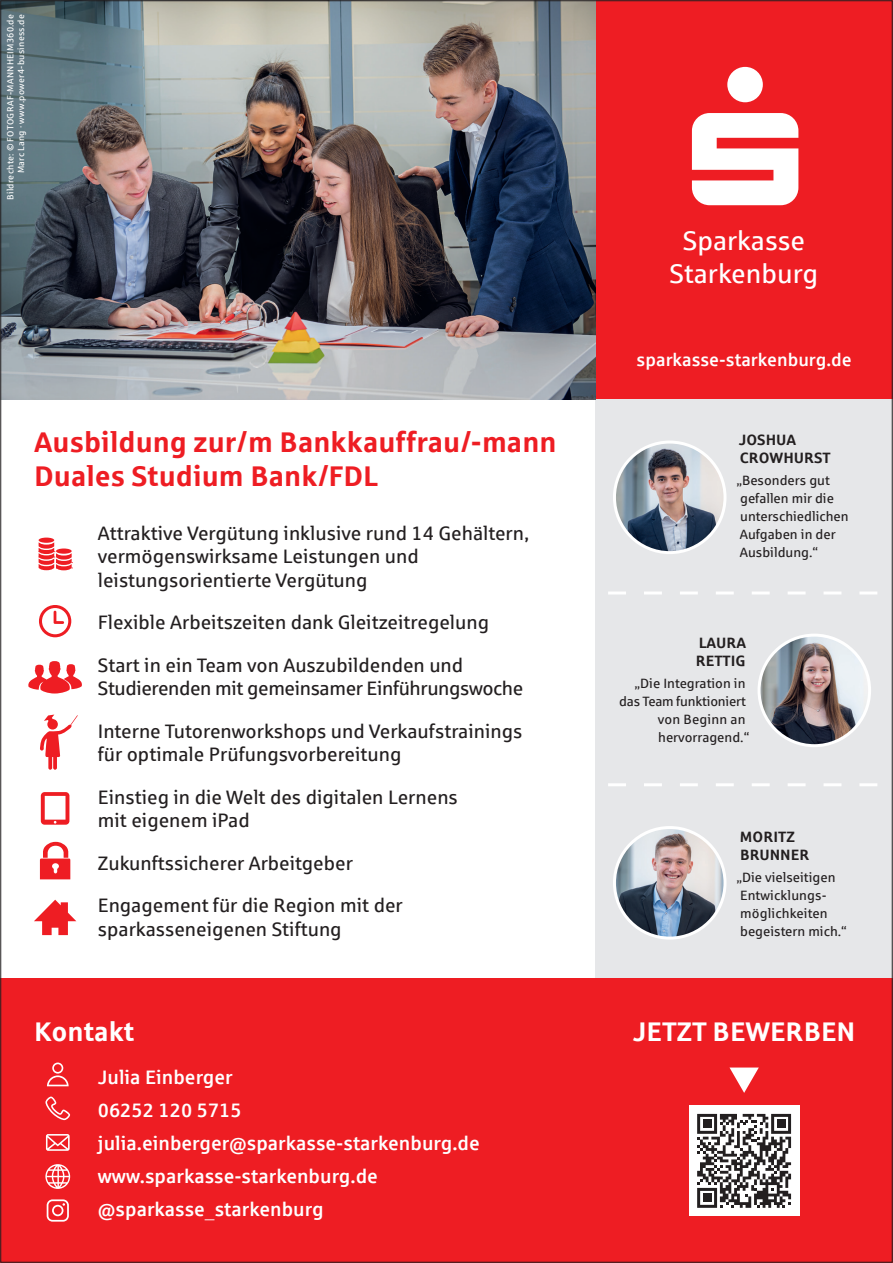
<style>
.page{position:relative;width:893px;height:1263px;background:#fff}
.page>*{position:absolute;margin:0;border:0;box-sizing:border-box;transform-origin:0 0}
.t1{font:700 28.5px/34.2px "Sparkasse Rg";color:#ee1d23}
.t2{font:27px/32.4px "Sparkasse Rg";color:#fff;text-align:center}
.t3{font:700 27px "Sparkasse Rg";color:#fff}
.t4{font:19.5px/42.6px "Sparkasse Rg";color:#231f20}
.t5{font:500 19.5px/33px "Sparkasse";color:#fff}
.t6{font:19.5px/42.6px "Sparkasse Rg";letter-spacing:-.02em;color:#231f20}
.t7{font:500 18px "Sparkasse";color:#fff}
.t8{font:700 15px/18px "Sparkasse Rg";color:#231f20}
.t9{font:13.5px/18px "Sparkasse Rg";color:#231f20}
.t10{font:9px/10.8px "Sparkasse Rg";letter-spacing:.03em;color:#fff;text-align:right}
</style>
<div class="page">
<div style="left:595px;top:0;width:298px;height:400px;background:#ee1d23"></div>
<div style="left:0;top:978px;width:893px;height:285px;background:#ee1d23"></div>
<div style="left:595px;top:400px;width:298px;height:578px;background:#e6e7e9"></div>
<img style="left:2px;top:2px;width:593px;height:398px">
<img style="left:614px;top:827px;width:111px;height:111px;border-radius:55px">
<div style="left:613px;top:826px;width:113px;height:113px;border:3px solid #fff;border-radius:50%"></div>
<img style="left:614px;top:442px;width:111px;height:111px;border-radius:55px">
<div style="left:613px;top:441px;width:113px;height:113px;border:3px solid #fff;border-radius:50%"></div>
<img style="left:759px;top:635px;width:111px;height:111px;border-radius:55px">
<div style="left:757px;top:634px;width:114px;height:113px;border:3px solid #fff;border-radius:50%"></div>
<div style="left:689px;top:1106px;width:110px;height:110px;background:#fff"></div>
<svg style="left:697px;top:1114px;width:94px;height:94px"></svg>
<div style="left:703px;top:1119px;width:8px;height:9px;background:#231f20"></div>
<div style="left:777px;top:1119px;width:8px;height:9px;background:#231f20"></div>
<div style="left:703px;top:1193px;width:8px;height:9px;background:#231f20"></div>
<div style="left:39px;top:538px;width:15px;height:5px;background:#ee1d23;border-radius:50%"></div>
<svg style="left:39px;top:542px;width:33px;height:28px"></svg>
<svg style="left:40px;top:714px;width:38px;height:56px"></svg>
<svg style="left:41px;top:792px;width:28px;height:33px"></svg>
<svg style="left:40px;top:842px;width:30px;height:37px"></svg>
<svg style="left:34px;top:900px;width:42px;height:35px"></svg>
<svg style="left:39px;top:605px;width:32px;height:32px"></svg>
<svg style="left:28px;top:661px;width:54px;height:32px"></svg>
<svg style="left:47px;top:1086px;width:22px;height:1px"></svg>
<svg style="left:47px;top:1062px;width:22px;height:24px"></svg>
<svg style="left:46px;top:1203px;width:20px;height:19px"></svg>
<svg style="left:47px;top:1199px;width:22px;height:22px"></svg>
<svg style="left:45px;top:1164px;width:25px;height:25px"></svg>
<svg style="left:46px;top:1134px;width:24px;height:17px"></svg>
<svg style="left:45px;top:1096px;width:25px;height:24px"></svg>
<svg style="left:692px;top:67px;width:106px;height:138px"></svg>
<svg style="left:729px;top:1067px;width:30px;height:26px"></svg>
<svg style="left:608px;top:591px;width:269px;height:3px"></svg>
<svg style="left:608px;top:783px;width:269px;height:3px"></svg>
<p class="t10" style="left:5px;top:200px;width:187px;rotate:-90deg">Bildrechte: © FOTOGRAF-MANNHEIM360.de<br>Marc Lang · www.power4-business.de</p>
<h1 class="t1" style="left:34px;top:424px;width:524px">Ausbildung zur/m Bankkauffrau/-mann<br>Duales Studium Bank/FDL</h1>
<p class="t4" style="left:98px;top:521px;width:433px;line-height:23.4px">Attraktive Vergütung inklusive rund 14 Gehältern, vermögenswirksame Leistungen und leistungsorientierte Vergütung</p>
<p class="t4" style="left:98px;top:601px;width:393px">Flexible Arbeitszeiten dank Gleitzeitregelung<br>Start in ein Team von Auszubildenden und</p>
<p class="t6" style="left:98px;top:666px;width:427px">Studierenden mit gemeinsamer Einführungswoche<br>Interne Tutorenworkshops und Verkaufstrainings</p>
<p class="t4" style="left:98px;top:732px;width:362px">für optimale Prüfungsvorbereitung<br>Einstieg in die Welt des digitalen Lernens</p>
<p class="t4" style="left:98px;top:798px;width:306px">mit eigenem iPad<br>Zukunftssicherer Arbeitgeber<br>Engagement für die Region mit der</p>
<p class="t4" style="left:98px;top:907px;width:245px">sparkasseneigenen Stiftung</p>
<h2 class="t3" style="left:34px;top:1014px;width:102px">Kontakt</h2>
<p class="t5" style="left:98px;top:1060px;width:383px">Julia Einberger<br>06252 120 5715 julia.einberger@sparkasse-starkenburg.de www.sparkasse-starkenburg.de @sparkasse_starkenburg</p>
<h2 class="t2" style="left:669px;top:224px;width:150px">Sparkasse<br>Starkenburg</h2>
<p class="t7" style="left:637px;top:348px;width:216px">sparkasse-starkenburg.de</p>
<p class="t8" style="left:739px;top:430px;width:75px">Joshua<br>Crowhurst</p>
<p class="t9" style="left:736px;top:471px;width:114px">„Besonders gut gefallen mir die unterschiedlichen<br>Aufgaben in der<br>Ausbildung.“</p>
<p class="t8" style="left:696px;top:633px;width:51px">Laura<br>Rettig</p>
<p class="t9" style="left:619px;top:674px;width:132px;text-align:right">„Die Integration in das Team funktioniert von Beginn an hervorragend.“</p>
<p class="t8" style="left:740px;top:827px;width:48px">Moritz<br>Brunner</p>
<p class="t9" style="left:736px;top:868px;width:112px">„Die vielseitigen<br>Entwicklungs&shy;möglichkeiten begeistern mich.“</p>
<h2 class="t3" style="left:633px;top:1014px;width:224px">JETZT BEWERBEN</h2>
</div>
